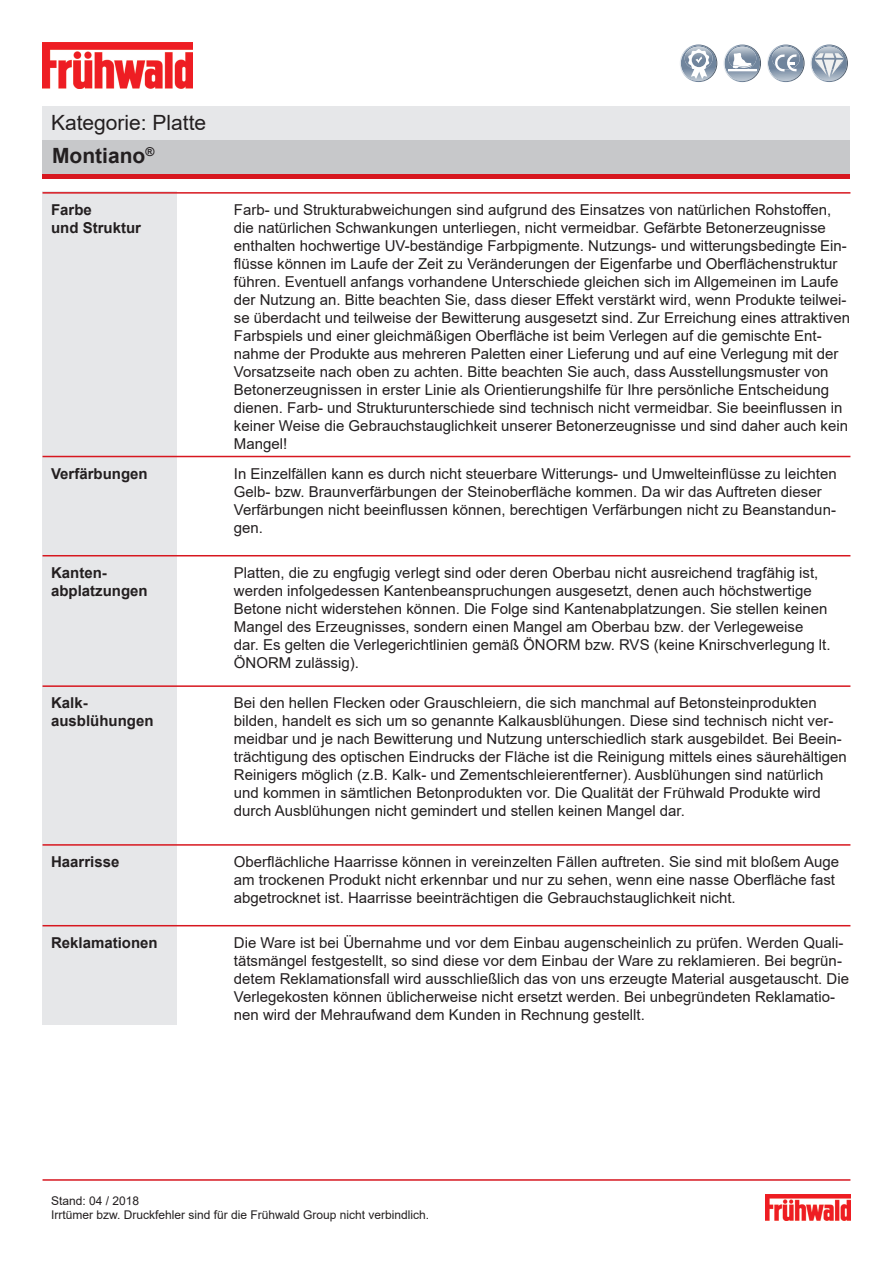
<style>
.page{position:relative;width:893px;height:1263px;background:#fff}
.page>*{position:absolute;margin:0;border:0;box-sizing:border-box;transform-origin:0 0}
.t1{font:21px "Arial";color:#231f20}
.t2{font:700 21px "Arial";color:#231f20}
.t3{font:15px/18px "Arial";color:#231f20}
.t4{font:700 15px/18px "Arial";color:#231f20}
.t5{font:12px/14.4px "Arial";color:#231f20}
.t6{font:6.9px "Myriad Pro";color:#101315}
</style>
<div class="page">
<div style="left:43px;top:106px;width:807px;height:34px;background:#e6e7e9"></div>
<div style="left:43px;top:140px;width:807px;height:39px;background:#c7c8ca"></div>
<div style="left:43px;top:174px;width:807px;height:5px;background:#d7171f"></div>
<hr style="left:43px;top:1179px;width:807px;height:2px;background:#d7171f">
<img style="left:43px;top:42px;width:150px;height:47px">
<img style="left:765px;top:1194px;width:85px;height:27px">
<svg style="left:680px;top:44px;width:37px;height:38px"></svg>
<svg style="left:723px;top:45px;width:38px;height:37px"></svg>
<svg style="left:767px;top:44px;width:81px;height:38px"></svg>
<div style="left:43px;top:191px;width:134px;height:264px;background:#e6e7e9"></div>
<hr style="left:43px;top:192px;width:807px;height:2px;background:#d7171f">
<div style="left:43px;top:455px;width:134px;height:103px;background:#e6e7e9"></div>
<hr style="left:43px;top:456px;width:807px;height:1px;background:#d7171f">
<div style="left:43px;top:554px;width:134px;height:131px;background:#e6e7e9"></div>
<hr style="left:43px;top:555px;width:807px;height:1px;background:#d7171f">
<div style="left:43px;top:685px;width:134px;height:158px;background:#e6e7e9"></div>
<hr style="left:43px;top:685px;width:807px;height:2px;background:#d7171f">
<div style="left:43px;top:843px;width:134px;height:85px;background:#e6e7e9"></div>
<hr style="left:43px;top:844px;width:807px;height:2px;background:#d7171f">
<div style="left:43px;top:924px;width:134px;height:101px;background:#e6e7e9"></div>
<hr style="left:43px;top:925px;width:807px;height:1px;background:#d7171f">
<p class="t1" style="left:51px;top:108px;width:157px">Kategorie: Platte</p>
<h1 class="t2" style="left:52px;top:141px;width:104px">Montiano<sup>®</sup></h1>
<p class="t4" style="left:51px;top:201px;width:92px">Farbe<br>und Struktur</p>
<p class="t3" style="left:234px;top:201px;width:618px">Farb- und Strukturabweichungen sind aufgrund des Einsatzes von natürlichen Rohstoffen, die natürlichen Schwankungen unterliegen, nicht vermeidbar. Gefärbte Betonerzeugnisse enthalten hochwertige UV-beständige Farbpigmente. Nutzungs- und witterungsbedingte Ein&shy;flüsse können im Laufe der Zeit zu Veränderungen der Eigenfarbe und Oberflächenstruktur führen. Eventuell anfangs vorhandene Unterschiede gleichen sich im Allgemeinen im Laufe der Nutzung an. Bitte beachten Sie, dass dieser Effekt verstärkt wird, wenn Produkte teilwei&shy;se überdacht und teilweise der Bewitterung ausgesetzt sind. Zur Erreichung eines attraktiven Farbspiels und einer gleichmäßigen Oberfläche ist beim Verlegen auf die gemischte Ent&shy;nahme der Produkte aus mehreren Paletten einer Lieferung und auf eine Verlegung mit der Vorsatzseite nach oben zu achten. Bitte beachten Sie auch, dass Ausstellungsmuster von Betonerzeugnissen in erster Linie als Orientierungshilfe für Ihre persönliche Entscheidung dienen. Farb- und Strukturunterschiede sind technisch nicht vermeidbar. Sie beeinflussen in keiner Weise die Gebrauchstauglichkeit unserer Betonerzeugnisse und sind daher auch kein Mangel!</p>
<p class="t6" style="left:584px;top:241px;width:28px">Premium</p>
<p class="t6" style="left:791px;top:241px;width:28px">Premium</p>
<p class="t4" style="left:51px;top:465px;width:98px">Verfärbungen</p>
<p class="t3" style="left:234px;top:464px;width:604px">In Einzelfällen kann es durch nicht steuerbare Witterungs- und Umwelteinflüsse zu leichten Gelb- bzw. Braunverfärbungen der Steinoberfläche kommen. Da wir das Auftreten dieser Verfärbungen nicht beeinflussen können, berechtigen Verfärbungen nicht zu Beanstandun&shy;gen.</p>
<p class="t4" style="left:51px;top:564px;width:98px">Kanten&shy;abplatzungen</p>
<p class="t3" style="left:234px;top:563px;width:598px">Platten, die zu engfugig verlegt sind oder deren Oberbau nicht ausreichend tragfähig ist, werden infolgedessen Kantenbeanspruchungen ausgesetzt, denen auch höchstwertige Betone nicht widerstehen können. Die Folge sind Kantenabplatzungen. Sie stellen keinen Mangel des Erzeugnisses, sondern einen Mangel am Oberbau bzw. der Verlegeweise dar. Es gelten die Verlegerichtlinien gemäß ÖNORM bzw. RVS (keine Knirschverlegung lt.<br>ÖNORM zulässig).</p>
<p class="t4" style="left:51px;top:694px;width:104px">Kalk&shy;ausblühungen</p>
<p class="t3" style="left:234px;top:694px;width:614px">Bei den hellen Flecken oder Grauschleiern, die sich manchmal auf Betonsteinprodukten bilden, handelt es sich um so genannte Kalkausblühungen. Diese sind technisch nicht ver&shy;meidbar und je nach Bewitterung und Nutzung unterschiedlich stark ausgebildet. Bei Beein&shy;trächtigung des optischen Eindrucks der Fläche ist die Reinigung mittels eines säurehältigen Reinigers möglich (z.B. Kalk- und Zementschleierentferner). Ausblühungen sind natürlich und kommen in sämtlichen Betonprodukten vor. Die Qualität der Frühwald Produkte wird durch Ausblühungen nicht gemindert und stellen keinen Mangel dar.</p>
<p class="t4" style="left:51px;top:853px;width:70px">Haarrisse</p>
<p class="t3" style="left:234px;top:853px;width:607px">Oberflächliche Haarrisse können in vereinzelten Fällen auftreten. Sie sind mit bloßem Auge am trockenen Produkt nicht erkennbar und nur zu sehen, wenn eine nasse Oberfläche fast abgetrocknet ist. Haarrisse beeinträchtigen die Gebrauchstauglichkeit nicht.</p>
<p class="t4" style="left:51px;top:934px;width:108px">Reklamationen</p>
<p class="t3" style="left:234px;top:933px;width:617px">Die Ware ist bei Übernahme und vor dem Einbau augenscheinlich zu prüfen. Werden Quali&shy;tätsmängel festgestellt, so sind diese vor dem Einbau der Ware zu reklamieren. Bei begrün&shy;detem Reklamationsfall wird ausschließlich das von uns erzeugte Material ausgetauscht. Die Verlegekosten können üblicherweise nicht ersetzt werden. Bei unbegründeten Reklamatio&shy;nen wird der Mehraufwand dem Kunden in Rechnung gestellt.</p>
<p class="t5" style="left:51px;top:1193px;width:380px">Stand: 04 / 2018<br>Irrtümer bzw. Druckfehler sind für die Frühwald Group nicht verbindlich.</p>
</div>
